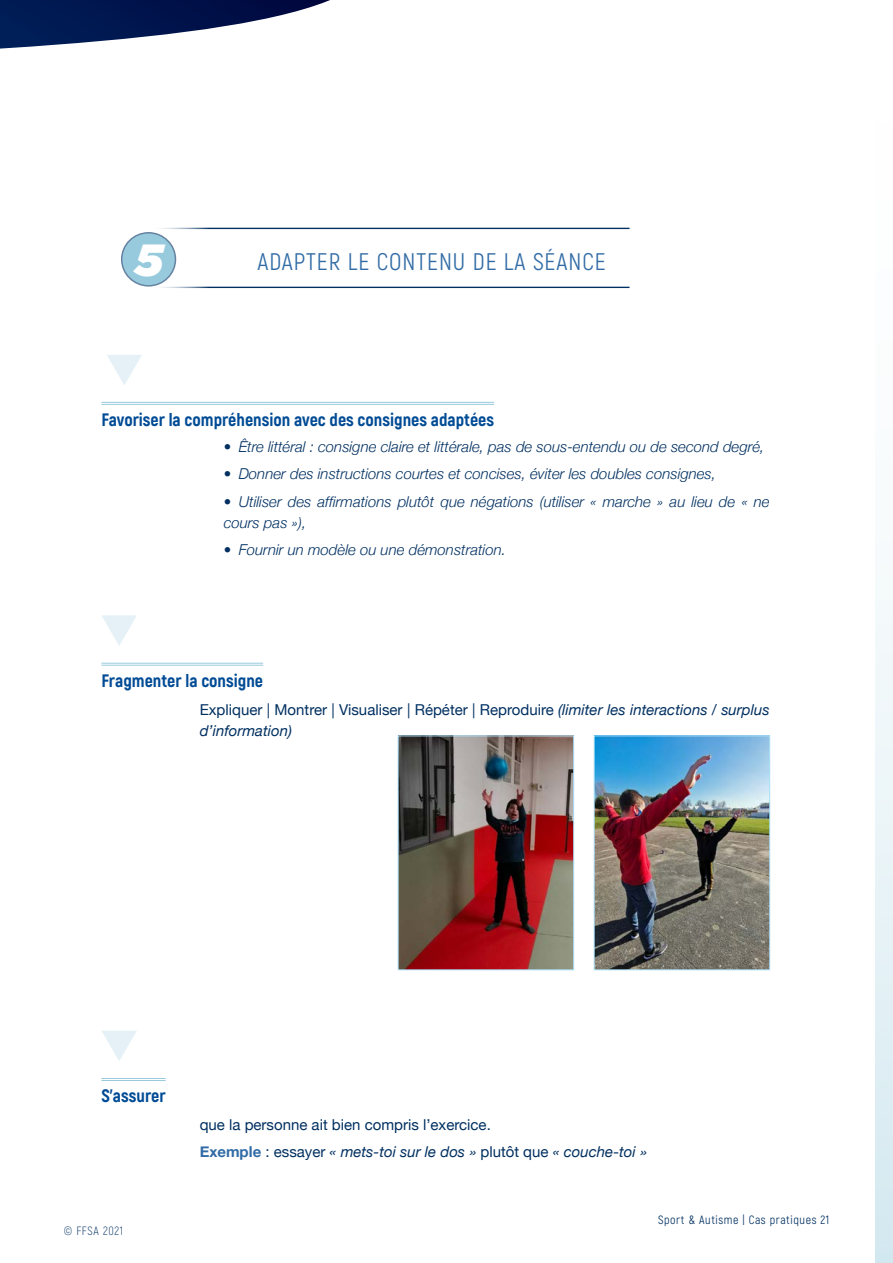
<style>
.page{position:relative;width:893px;height:1263px;background:#fff}
.page>*{position:absolute;margin:0;border:0;box-sizing:border-box;transform-origin:0 0}
.Accroche_-_centrer{font:italic 900 45px "Gotham";color:#fff}
.Sous-titre_-_Aligne{font:24px "Akrobat";letter-spacing:.04em;color:#326ca6}
.Texte_de_cellules{font:800 18px "Akrobat";color:#004b95}
.t1{font:italic 300 15px/21px "Helvetica Neue";color:#003061}
.Corps_de_texte_-_Ju{font:15px/21px "Helvetica Neue";color:#003061}
.Corps_de_texte_-_Ju-2{font:italic 15px "Helvetica Neue";color:#003061}
.t2{font:12px "Akrobat";letter-spacing:.05em;color:#003061}
.t3{font:300 12px "Akrobat";letter-spacing:.05em;color:#003061}
.s1{font-style:italic}
.s2{font-weight:700;font-style:normal;color:#326ca6}
.s3{font-style:normal}
</style>
<div class="page">
<div style="left:875px;top:0;width:18px;height:1263px;background:linear-gradient(to bottom,#fff,#d9ecf2)"></div>
<hr style="left:101px;top:402px;width:393px;height:1px;background:#97cadc">
<hr style="left:101px;top:404px;width:393px;height:1px;background:#97cadc">
<svg style="left:107px;top:355px;width:35px;height:30px"></svg>
<hr style="left:101px;top:1078px;width:65px;height:1px;background:#97cadc">
<hr style="left:101px;top:1080px;width:65px;height:1px;background:#97cadc">
<svg style="left:102px;top:1031px;width:35px;height:30px"></svg>
<hr style="left:101px;top:663px;width:162px;height:1px;background:#97cadc">
<hr style="left:101px;top:665px;width:162px;height:1px;background:#97cadc">
<svg style="left:102px;top:615px;width:35px;height:31px"></svg>
<img style="left:400px;top:737px;width:172px;height:231px">
<div style="left:398px;top:735px;width:176px;height:235px;border:1px solid #aae0f9"></div>
<img style="left:596px;top:737px;width:172px;height:231px">
<div style="left:594px;top:735px;width:176px;height:235px;border:1px solid #aae0f9"></div>
<svg style="left:0;top:0;width:330px;height:49px"></svg>
<hr style="left:149px;top:287px;width:481px;height:1px;background:#003061">
<div style="left:122px;top:233px;width:53px;height:53px;background:#97cadd;border-radius:50%"></div>
<div style="left:121px;top:232px;width:55px;height:55px;border:2px solid #003061;border-radius:50%"></div>
<hr style="left:149px;top:228px;width:481px;height:1px;background:#003061">
<p class="Accroche_-_centrer" style="left:135px;top:234px;width:29px">5</p>
<p class="Sous-titre_-_Aligne" style="left:257px;top:247px;width:350px">ADAPTER LE CONTENU DE LA SÉANCE</p>
<p class="Texte_de_cellules" style="left:101px;top:408px;width:394px">Favoriser la compréhension avec des consignes adaptées</p>
<p class="t1" style="left:224px;top:436px;width:542px">• Être littéral : consigne claire et littérale, pas de sous-entendu ou de second degré,</p>
<p class="t1" style="left:224px;top:463px;width:494px">• Donner des instructions courtes et concises, éviter les doubles consignes,</p>
<p class="t1" style="left:224px;top:490px;width:547px">• Utiliser des affirmations plutôt que négations (utiliser « marche » au lieu de « ne cours pas »),</p>
<p class="t1" style="left:224px;top:538px;width:284px">• Fournir un modèle ou une démonstration.</p>
<p class="Texte_de_cellules" style="left:101px;top:669px;width:163px">Fragmenter la consigne</p>
<p class="Corps_de_texte_-_Ju" style="left:200px;top:699px;width:572px">Expliquer | Montrer | Visualiser | Répéter | Reproduire <span class="s1">(limiter les interactions / surplus d’information)</span></p>
<p class="Texte_de_cellules" style="left:101px;top:1084px;width:66px">S’assurer</p>
<p class="t3" style="left:64px;top:1223px;width:61px">© FFSA 2021</p>
<p class="Corps_de_texte_-_Ju" style="left:200px;top:1114px;width:293px">que la personne ait bien compris l’exercice.</p>
<p class="Corps_de_texte_-_Ju-2" style="left:200px;top:1143px;width:449px"><span class="s2">Exemple</span> <span class="s3">: essayer</span> « mets-toi sur le dos » <span class="s3">plutôt que</span> « couche-toi »</p>
<p class="t2" style="left:658px;top:1213px;width:173px">Sport &amp; Autisme | Cas pratiques 21</p>
</div>
